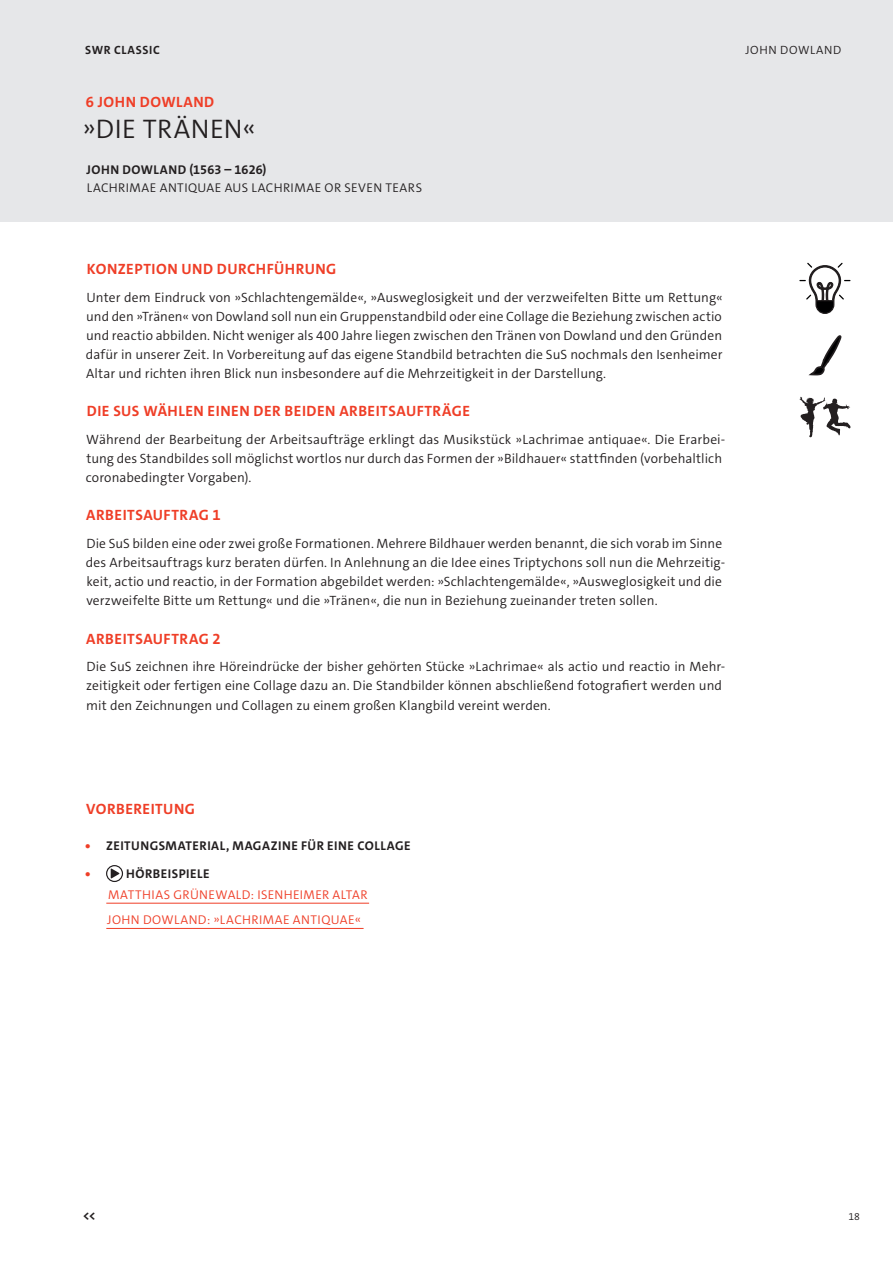
<style>
.page{position:relative;width:893px;height:1263px;background:#fff}
.page>*{position:absolute;margin:0;border:0;box-sizing:border-box;transform-origin:0 0}
.t1{font:300 27px "The Sans C5";letter-spacing:.015em;color:#231f20}
.t2{font:700 15px "The Sans C5";letter-spacing:.035em;color:#ef3e27}
.t3{font:300 13.5px/19.2px "The Sans C5";letter-spacing:.005em;color:#231f20}
.t4{font:700 12.75px "The Sans C5";letter-spacing:.04em;color:#231f20}
.t5{font:300 12.75px/25.2px "The Sans C5";letter-spacing:.03em;color:#ef3e27}
.t6{font:300 12.75px "The Sans C5";letter-spacing:.035em;color:#231f20}
.t7{font:800 12.75px "The Mix C5";color:#ef3e27}
.t8{font:300 12px "The Mix C5";letter-spacing:.055em;color:#231f20}
.t9{font:700 12px "The Mix C5";letter-spacing:.05em;color:#231f20}
.t10{font:300 10.5px "The Sans B4";color:#231f20}
.s1{font-family:"The Mix C5";font-weight:800;color:#ef3e27}
</style>
<div class="page">
<div style="left:0;top:0;width:893px;height:221px;background:#e6e7e9"></div>
<hr style="left:106px;top:903px;width:263px;height:1px;background:#ef3e27">
<hr style="left:106px;top:928px;width:258px;height:1px;background:#ef3e27">
<svg style="left:106px;top:865px;width:17px;height:17px"></svg>
<svg style="left:799px;top:263px;width:51px;height:51px"></svg>
<svg style="left:809px;top:335px;width:32px;height:40px"></svg>
<svg style="left:799px;top:397px;width:51px;height:40px"></svg>
<p class="t9" style="left:85px;top:42px;width:76px">SWR CLASSIC</p>
<p class="t8" style="left:745px;top:42px;width:97px">JOHN DOWLAND</p>
<p class="t2" style="left:86px;top:92px;width:130px">6 JOHN DOWLAND</p>
<h1 class="t1" style="left:82px;top:112px;width:175px">»DIE TRÄNEN«</h1>
<p class="t4" style="left:87px;top:161px;width:181px">JOHN DOWLAND (1563 – 1626)</p>
<p class="t6" style="left:87px;top:179px;width:337px">LACHRIMAE ANTIQUAE AUS LACHRIMAE OR SEVEN TEARS</p>
<p class="t2" style="left:87px;top:259px;width:251px">KONZEPTION UND DURCHFÜHRUNG</p>
<p class="t3" style="left:86px;top:287px;width:638px;text-align:justify">Unter dem Eindruck von »Schlachtengemälde«, »Ausweglosigkeit und der verzweifelten Bitte um Rettung« und den »Tränen« von Dowland soll nun ein Gruppenstandbild oder eine Collage die Beziehung zwischen actio und reactio abbilden. Nicht weniger als 400 Jahre liegen zwischen den Tränen von Dowland und den Gründen dafür in unserer Zeit. In Vorbereitung auf das eigene Standbild betrachten die SuS nochmals den Isenheimer Altar und richten ihren Blick nun insbesondere auf die Mehrzeitigkeit in der Darstellung.</p>
<p class="t2" style="left:87px;top:402px;width:385px">DIE SUS WÄHLEN EINEN DER BEIDEN ARBEITSAUFTRÄGE</p>
<p class="t3" style="left:86px;top:430px;width:641px">Während der Bearbeitung der Arbeitsaufträge erklingt das Musikstück »Lachrimae antiquae«. Die Erarbei&shy;tung des Standbildes soll möglichst wortlos nur durch das Formen der »Bildhauer« stattfinden (vorbehaltlich coronabedingter Vorgaben).</p>
<p class="t2" style="left:86px;top:506px;width:136px">ARBEITSAUFTRAG 1</p>
<p class="t3" style="left:86px;top:534px;width:641px">Die SuS bilden eine oder zwei große Formationen. Mehrere Bildhauer werden benannt, die sich vorab im Sinne des Arbeitsauftrags kurz beraten dürfen. In Anlehnung an die Idee eines Triptychons soll nun die Mehrzeitig&shy;keit, actio und reactio, in der Formation abgebildet werden: »Schlachtengemälde«, »Ausweglosigkeit und die verzweifelte Bitte um Rettung« und die »Tränen«, die nun in Beziehung zueinander treten sollen.</p>
<p class="t2" style="left:86px;top:629px;width:136px">ARBEITSAUFTRAG 2</p>
<p class="t3" style="left:86px;top:657px;width:640px">Die SuS zeichnen ihre Höreindrücke der bisher gehörten Stücke »Lachrimae« als actio und reactio in Mehr&shy;zeitigkeit oder fertigen eine Collage dazu an. Die Standbilder können abschließend fotografiert werden und mit den Zeichnungen und Collagen zu einem großen Klangbild vereint werden.</p>
<p class="t2" style="left:86px;top:799px;width:110px">VORBEREITUNG</p>
<p class="t4" style="left:85px;top:837px;width:327px"><span class="s1">•</span> ZEITUNGSMATERIAL, MAGAZINE FÜR EINE COLLAGE</p>
<p class="t7" style="left:85px;top:865px;width:7px">•</p>
<p class="t4" style="left:126px;top:865px;width:85px">HÖRBEISPIELE</p>
<p class="t5" style="left:107px;top:882px;width:262px">MATTHIAS GRÜNEWALD: ISENHEIMER ALTAR<br>JOHN DOWLAND: »LACHRIMAE ANTIQUAE«</p>
<p class="t4" style="left:83px;top:1208px;width:14px">&lt;&lt;</p>
<p class="t10" style="left:848px;top:1211px;width:13px">18</p>
</div>
